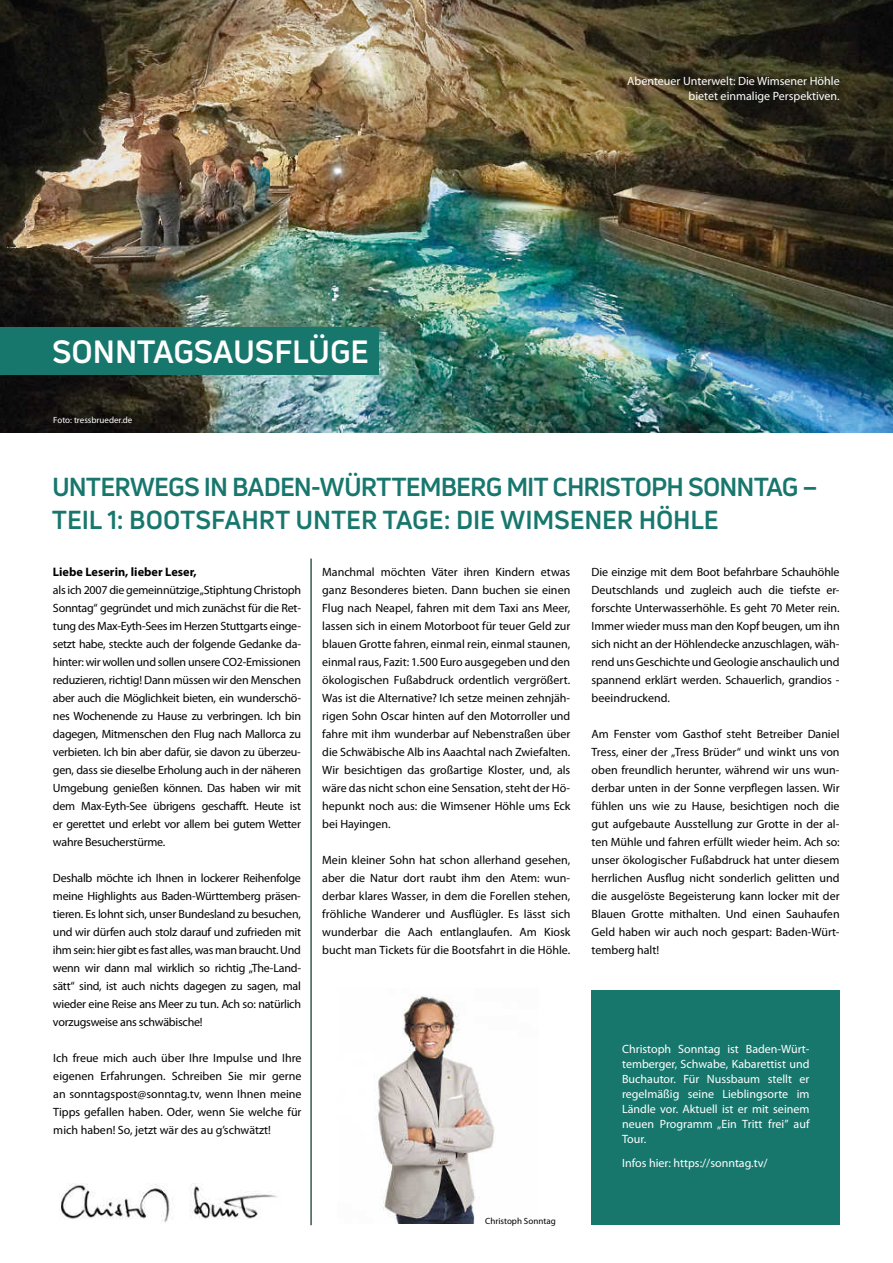
<style>
.page{position:relative;width:893px;height:1263px;background:#fff}
.page>*{position:absolute;margin:0;border:0;box-sizing:border-box;transform-origin:0 0}
.t1{font:700 31.5px "Uni Neue";color:#fff}
.t2{font:700 25.5px/33px "Uni Neue";letter-spacing:-.02em;color:#17776d}
.t3{font:700 12.3px "Myriad Pro";color:#000}
.t4{font:12px/18px "Myriad Pro";letter-spacing:-.005em;color:#000;text-align:justify}
.t5{font:12px/15px "Myriad Pro";color:#fff;text-align:justify}
.t6{font:9px "Myriad Pro";color:#fff}
.t7{font:9px "Myriad Pro";color:#000}
</style>
<div class="page">
<img style="left:0;top:0;width:893px;height:432px">
<div style="left:0;top:328px;width:379px;height:47px;background:#17776d"></div>
<hr style="left:310px;top:558px;width:2px;height:667px;background:#385b4d">
<div style="left:592px;top:990px;width:248px;height:235px;background:#17776d"></div>
<img style="left:59px;top:1184px;width:218px;height:38px">
<img style="left:376px;top:995px;width:119px;height:229px">
<h1 class="t1" style="left:52px;top:332px;width:318px">SONNTAGSAUSFLÜGE</h1>
<p class="t6" style="left:53px;top:414px;width:81px">Foto: tressbrueder.de</p>
<p class="t5" style="left:627px;top:73px;width:214px;text-align:right">Abenteuer Unterwelt: Die Wimsener Höhle bietet einmalige Perspektiven.</p>
<h2 class="t2" style="left:52px;top:470px;width:767px">UNTERWEGS IN BADEN-WÜRTTEMBERG MIT CHRISTOPH SONNTAG –<br>TEIL 1: BOOTSFAHRT UNTER TAGE: DIE WIMSENER HÖHLE</h2>
<p class="t4" style="left:322px;top:563px;width:250px">Manchmal möchten Väter ihren Kindern etwas ganz Besonderes bieten. Dann buchen sie einen Flug nach Neapel, fahren mit dem Taxi ans Meer, lassen sich in einem Motorboot für teuer Geld zur blauen Grotte fahren, einmal rein, einmal staunen, einmal raus, Fazit: 1.500 Euro ausgegeben und den ökologischen Fußabdruck ordentlich vergrößert.<br>Was ist die Alternative? Ich setze meinen zehnjäh&shy;rigen Sohn Oscar hinten auf den Motorroller und fahre mit ihm wunderbar auf Nebenstraßen über die Schwäbische Alb ins Aaachtal nach Zwiefalten.<br>Wir besichtigen das großartige Kloster, und, als wäre das nicht schon eine Sensation, steht der Hö&shy;hepunkt noch aus: die Wimsener Höhle ums Eck bei Hayingen.</p>
<p class="t4" style="left:322px;top:851px;width:250px">Mein kleiner Sohn hat schon allerhand gesehen, aber die Natur dort raubt ihm den Atem: wun&shy;derbar klares Wasser, in dem die Forellen stehen, fröhliche Wanderer und Ausflügler. Es lässt sich wunderbar die Aach entlanglaufen. Am Kiosk bucht man Tickets für die Bootsfahrt in die Höhle.</p>
<p class="t3" style="left:53px;top:564px;width:145px">Liebe Leserin, lieber Leser,</p>
<p class="t4" style="left:53px;top:581px;width:250px">als ich 2007 die gemeinnützige „Stiphtung Christoph Sonntag“ gegründet und mich zunächst für die Ret&shy;tung des Max-Eyth-Sees im Herzen Stuttgarts einge&shy;setzt habe, steckte auch der folgende Gedanke da&shy;hinter: wir wollen und sollen unsere CO2-Emissionen reduzieren, richtig! Dann müssen wir den Menschen aber auch die Möglichkeit bieten, ein wunderschö&shy;nes Wochenende zu Hause zu verbringen. Ich bin dagegen, Mitmenschen den Flug nach Mallorca zu verbieten. Ich bin aber dafür, sie davon zu überzeu&shy;gen, dass sie dieselbe Erholung auch in der näheren Umgebung genießen können. Das haben wir mit dem Max-Eyth-See übrigens geschafft. Heute ist er gerettet und erlebt vor allem bei gutem Wetter wahre Besucherstürme.</p>
<p class="t4" style="left:53px;top:869px;width:250px">Deshalb möchte ich Ihnen in lockerer Reihenfolge meine Highlights aus Baden-Württemberg präsen&shy;tieren. Es lohnt sich, unser Bundesland zu besuchen, und wir dürfen auch stolz darauf und zufrieden mit ihm sein: hier gibt es fast alles, was man braucht. Und wenn wir dann mal wirklich so richtig „The-Land&shy;sätt“ sind, ist auch nichts dagegen zu sagen, mal wieder eine Reise ans Meer zu tun. Ach so: natürlich vorzugsweise ans schwäbische!</p>
<p class="t4" style="left:53px;top:1049px;width:250px">Ich freue mich auch über Ihre Impulse und Ihre eigenen Erfahrungen. Schreiben Sie mir gerne an sonntagspost@sonntag.tv, wenn Ihnen meine Tipps gefallen haben. Oder, wenn Sie welche für mich haben! So, jetzt wär des au g’schwätzt!</p>
<p class="t5" style="left:622px;top:1041px;width:189px">Christoph Sonntag ist Baden-Würt&shy;temberger, Schwabe, Kabarettist und Buchautor. Für Nussbaum stellt er regelmäßig seine Lieblingsorte im Ländle vor. Aktuell ist er mit seinem neuen Programm „Ein Tritt frei” auf Tour.</p>
<p class="t5" style="left:622px;top:1155px;width:147px">Infos hier: https://sonntag.tv/</p>
<p class="t4" style="left:592px;top:563px;width:250px">Die einzige mit dem Boot befahrbare Schauhöhle Deutschlands und zugleich auch die tiefste er&shy;forschte Unterwasserhöhle. Es geht 70 Meter rein.<br>Immer wieder muss man den Kopf beugen, um ihn sich nicht an der Höhlendecke anzuschlagen, wäh&shy;rend uns Geschichte und Geologie anschaulich und spannend erklärt werden. Schauerlich, grandios - beeindruckend.</p>
<p class="t4" style="left:592px;top:725px;width:250px">Am Fenster vom Gasthof steht Betreiber Daniel Tress, einer der „Tress Brüder“ und winkt uns von oben freundlich herunter, während wir uns wun&shy;derbar unten in der Sonne verpflegen lassen. Wir fühlen uns wie zu Hause, besichtigen noch die gut aufgebaute Ausstellung zur Grotte in der al&shy;ten Mühle und fahren erfüllt wieder heim. Ach so: unser ökologischer Fußabdruck hat unter diesem herrlichen Ausflug nicht sonderlich gelitten und die ausgelöste Begeisterung kann locker mit der Blauen Grotte mithalten. Und einen Sauhaufen Geld haben wir auch noch gespart: Baden-Würt&shy;temberg halt!</p>
<p class="t7" style="left:485px;top:1215px;width:72px">Christoph Sonntag</p>
</div>
